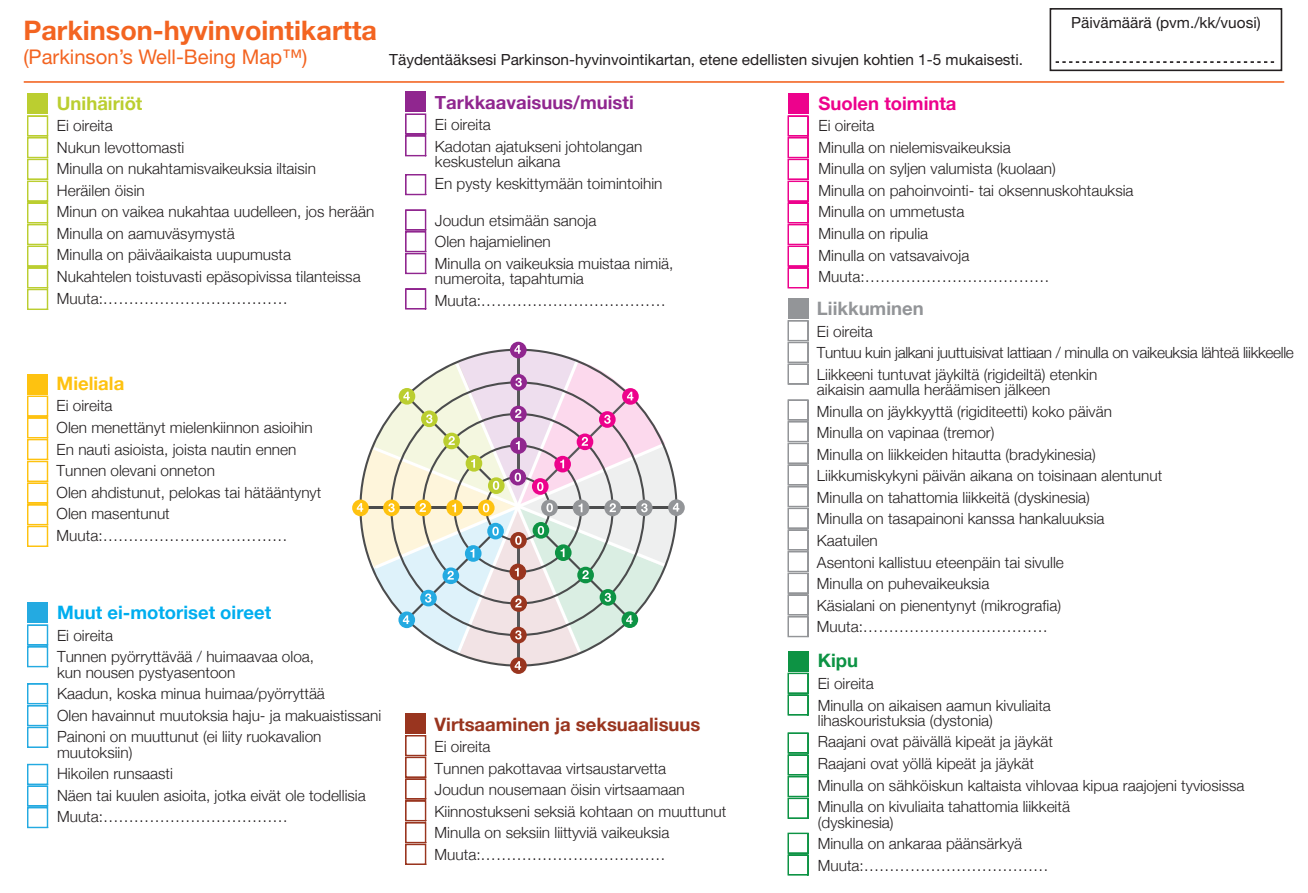
<style>
.page{position:relative;width:1308px;height:893px;background:#fff}
.page>*{position:absolute;margin:0;border:0;box-sizing:border-box;transform-origin:0 0}
.t1{font:700 27px "Helvetica Neue";color:#f36421}
.t2{font:20.25px "Helvetica Neue";color:#f36421}
.t3{font:700 18.45px "Helvetica Neue";color:#99351f}
.t4{font:700 18.45px "Helvetica Neue";color:#00aeef}
.t5{font:700 18.45px "Helvetica Neue";color:#90268f}
.t6{font:700 18.45px "Helvetica Neue";color:#ed028c}
.t7{font:700 18.45px "Helvetica Neue";color:#939598}
.t8{font:700 18.45px "Helvetica Neue";color:#bbce30}
.t9{font:700 18.45px "Helvetica Neue";color:#fec210}
.t10{font:700 18.45px "Helvetica Neue";color:#0d9344}
.t11{font:300 15.3px/21.6px "Helvetica Neue";color:#231f20}
.t12{font:300 15.3px/21.6px "Helvetica Neue";letter-spacing:-.02em;color:#231f20}
.t13{font:15.3px "Helvetica Neue";color:#231f20}
</style>
<div class="page">
<div style="left:1049px;top:8px;width:233px;height:63px;border:2px solid #231f20"></div>
<div style="left:510px;top:342px;width:16px;height:16px;background:#90268f;border-radius:50%"></div>
<svg style="left:668px;top:499px;width:17px;height:17px"></svg>
<div style="left:510px;top:657px;width:17px;height:17px;background:#99351f;border-radius:50%"></div>
<div style="left:352px;top:500px;width:17px;height:16px;background:#fec210;border-radius:50%"></div>
<svg style="left:357px;top:345px;width:322px;height:325px"></svg>
<svg style="left:787px;top:115px;width:22px;height:174px"></svg>
<div style="left:787px;top:93px;width:21px;height:21px;background:#ed028c"></div>
<svg style="left:27px;top:115px;width:21px;height:195px"></svg>
<div style="left:27px;top:93px;width:21px;height:21px;background:#bbce30"></div>
<svg style="left:27px;top:624px;width:21px;height:44px"></svg>
<svg style="left:27px;top:683px;width:21px;height:65px"></svg>
<svg style="left:27px;top:763px;width:21px;height:65px"></svg>
<div style="left:27px;top:602px;width:21px;height:21px;background:#24aae1"></div>
<svg style="left:787px;top:672px;width:22px;height:44px"></svg>
<svg style="left:787px;top:732px;width:22px;height:87px"></svg>
<svg style="left:787px;top:832px;width:22px;height:44px"></svg>
<div style="left:787px;top:651px;width:21px;height:20px;background:#0d9344"></div>
<svg style="left:405px;top:735px;width:21px;height:130px"></svg>
<div style="left:405px;top:713px;width:21px;height:21px;background:#99351f"></div>
<svg style="left:405px;top:113px;width:21px;height:44px"></svg>
<svg style="left:405px;top:174px;width:21px;height:21px"></svg>
<svg style="left:405px;top:288px;width:21px;height:22px"></svg>
<svg style="left:405px;top:209px;width:21px;height:65px"></svg>
<div style="left:405px;top:92px;width:21px;height:20px;background:#90268f"></div>
<svg style="left:787px;top:320px;width:22px;height:65px"></svg>
<svg style="left:787px;top:399px;width:22px;height:238px"></svg>
<div style="left:787px;top:298px;width:21px;height:21px;background:#939598"></div>
<svg style="left:27px;top:395px;width:21px;height:152px"></svg>
<div style="left:27px;top:374px;width:21px;height:20px;background:#fec210"></div>
<hr style="left:24px;top:81px;width:1260px;height:2px;background:#f36421">
<svg style="left:1055px;top:61px;width:220px;height:2px"></svg>
<h1 class="t1" style="left:23px;top:14px;width:355px">Parkinson-hyvinvointikartta</h1>
<h2 class="t2" style="left:23px;top:45px;width:286px">(Parkinson’s Well-Being Map™)</h2>
<p class="t13" style="left:389px;top:50px;width:635px">Täydentääksesi Parkinson-hyvinvointikartan, etene edellisten sivujen kohtien 1-5 mukaisesti.</p>
<p class="t13" style="left:1071px;top:13px;width:191px">Päivämäärä (pvm./kk/vuosi)</p>
<p class="t8" style="left:57px;top:88px;width:87px">Unihäiriöt</p>
<p class="t11" style="left:57px;top:114px;width:319px">Ei oireita<br>Nukun levottomasti<br>Minulla on nukahtamisvaikeuksia iltaisin<br>Heräilen öisin<br>Minun on vaikea nukahtaa uudelleen, jos herään<br>Minulla on aamuväsymystä<br>Minulla on päiväaikaista uupumusta<br>Nukahtelen toistuvasti epäsopivissa tilanteissa<br>Muuta:………………………………</p>
<p class="t9" style="left:57px;top:369px;width:69px">Mieliala</p>
<p class="t11" style="left:57px;top:394px;width:266px">Ei oireita<br>Olen menettänyt mielenkiinnon asioihin<br>En nauti asioista, joista nautin ennen<br>Tunnen olevani onneton<br>Olen ahdistunut, pelokas tai hätääntynyt<br>Olen masentunut<br>Muuta:………………………………</p>
<p class="t4" style="left:57px;top:598px;width:216px">Muut ei-motoriset oireet</p>
<p class="t11" style="left:57px;top:623px;width:258px">Ei oireita<br>Tunnen pyörryttävää / huimaavaa oloa,</p>
<p class="t11" style="left:57px;top:660px;width:326px">kun nousen pystyasentoon<br>Kaadun, koska minua huimaa/pyörryttää<br>Olen havainnut muutoksia haju- ja makuaistissani Painoni on muuttunut (ei liity ruokavalion</p>
<p class="t11" style="left:57px;top:740px;width:310px">muutoksiin)<br>Hikoilen runsaasti<br>Näen tai kuulen asioita, jotka eivät ole todellisia<br>Muuta:………………………………</p>
<p class="t5" style="left:435px;top:88px;width:200px">Tarkkaavaisuus/muisti</p>
<p class="t11" style="left:435px;top:113px;width:209px">Ei oireita<br>Kadotan ajatukseni johtolangan</p>
<p class="t11" style="left:435px;top:150px;width:229px">keskustelun aikana<br>En pysty keskittymään toimintoihin</p>
<p class="t11" style="left:435px;top:209px;width:240px">Joudun etsimään sanoja<br>Olen hajamielinen<br>Minulla on vaikeuksia muistaa nimiä,</p>
<p class="t11" style="left:435px;top:267px;width:232px">numeroita, tapahtumia<br>Muuta:………………………………</p>
<p class="t3" style="left:434px;top:709px;width:267px">Virtsaaminen ja seksuaalisuus</p>
<p class="t11" style="left:434px;top:735px;width:293px">Ei oireita<br>Tunnen pakottavaa virtsaustarvetta<br>Joudun nousemaan öisin virtsaamaan<br>Kiinnostukseni seksiä kohtaan on muuttunut<br>Minulla on seksiin liittyviä vaikeuksia<br>Muuta:………………………………</p>
<p class="t6" style="left:818px;top:89px;width:139px">Suolen toiminta</p>
<p class="t11" style="left:818px;top:114px;width:316px">Ei oireita<br>Minulla on nielemisvaikeuksia<br>Minulla on syljen valumista (kuolaan)<br>Minulla on pahoinvointi- tai oksennuskohtauksia<br>Minulla on ummetusta<br>Minulla on ripulia<br>Minulla on vatsavaivoja<br>Muuta:………………………………</p>
<p class="t7" style="left:817px;top:294px;width:108px">Liikkuminen</p>
<p class="t12" style="left:817px;top:319px;width:478px">Ei oireita<br>Tuntuu kuin jalkani juuttuisivat lattiaan / minulla on vaikeuksia lähteä liikkeelle<br>Liikkeeni tuntuvat jäykiltä (rigideiltä) etenkin</p>
<p class="t11" style="left:817px;top:378px;width:347px">aikaisin aamulla heräämisen jälkeen<br>Minulla on jäykkyyttä (rigiditeetti) koko päivän<br>Minulla on vapinaa (tremor)<br>Minulla on liikkeiden hitautta (bradykinesia)<br>Liikkumiskykyni päivän aikana on toisinaan alentunut Minulla on tahattomia liikkeitä (dyskinesia)<br>Minulla on tasapainoni kanssa hankaluuksia Kaatuilen<br>Asentoni kallistuu eteenpäin tai sivulle<br>Minulla on puhevaikeuksia<br>Käsialani on pienentynyt (mikrografia)<br>Muuta:………………………………</p>
<p class="t10" style="left:818px;top:646px;width:42px">Kipu</p>
<p class="t11" style="left:818px;top:672px;width:235px">Ei oireita<br>Minulla on aikaisen aamun kivuliaita</p>
<p class="t11" style="left:818px;top:709px;width:428px">lihaskouristuksia (dystonia)<br>Raajani ovat päivällä kipeät ja jäykät<br>Raajani ovat yöllä kipeät ja jäykät<br>Minulla on sähköiskun kaltaista vihlovaa kipua raajojeni tyviosissa Minulla on kivuliaita tahattomia liikkeitä</p>
<p class="t11" style="left:818px;top:810px;width:232px">(dyskinesia)<br>Minulla on ankaraa päänsärkyä<br>Muuta:………………………………</p>
</div>
